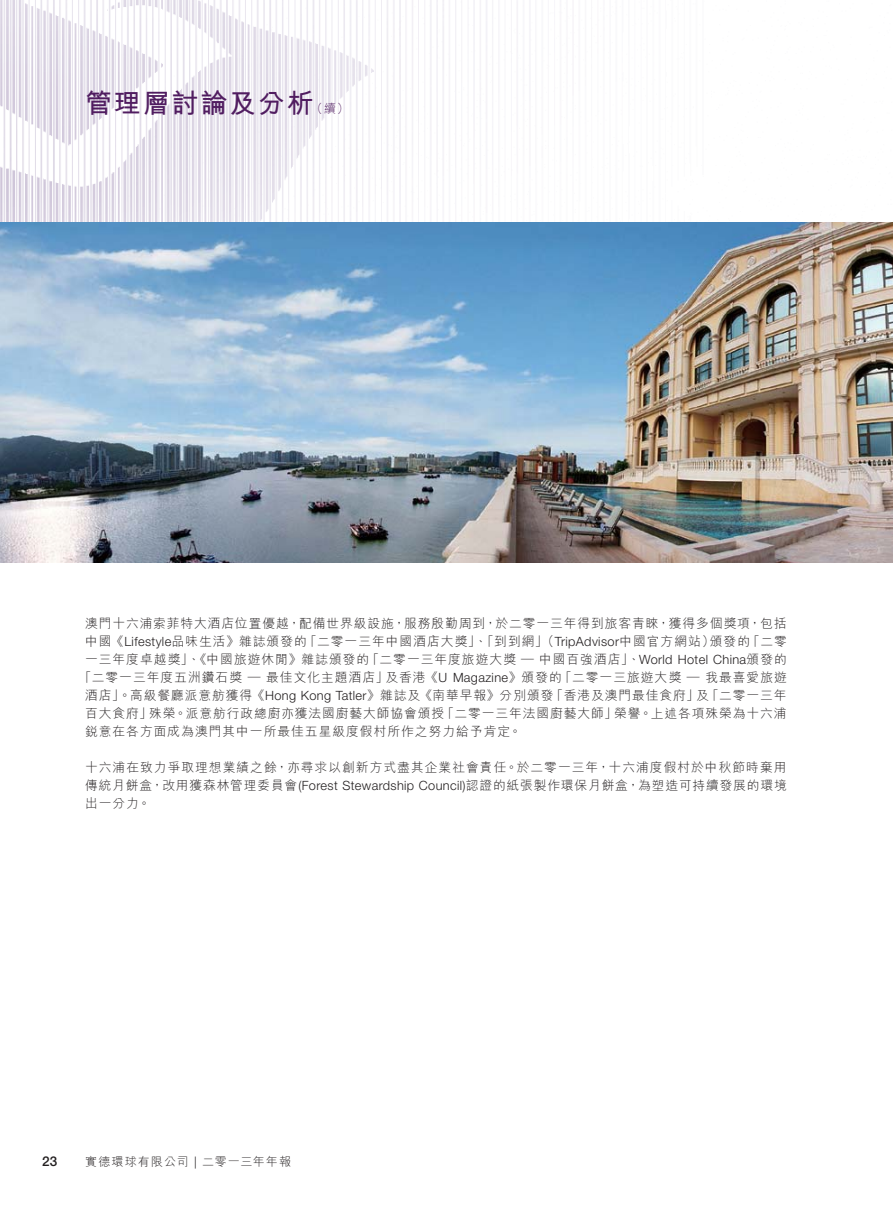
<style>
.page{position:relative;width:893px;height:1212px;background:#fff}
.page>*{position:absolute;margin:0;border:0;box-sizing:border-box;transform-origin:0 0}
.t1{font:27px "M Hei HK Bold E Ten B5 H";letter-spacing:.07em;color:#501c60}
.t2{font:500 13.5px "Helvetica Neue LT Std";color:#231f20}
.t3{font:12.75px/18px "M Hei HK Light E Ten B5 H";letter-spacing:.075em;color:#231f20;text-align:justify}
.t4{font:12px "M Hei HK Light E Ten B5 H";letter-spacing:.095em;color:#231f20}
.t5{font:12px "M Hei HK Light E Ten B5 H";color:#501c60}
.s1{font-family:"Helvetica Neue LT Std";font-weight:300}
</style>
<div class="page">
<img style="left:0;top:0;width:893px;height:223px">
<img style="left:0;top:223px;width:893px;height:340px">
<h1 class="t1" style="left:85px;top:93px;width:230px">管理層討論及分析</h1>
<p class="t5" style="left:311px;top:104px;width:40px">（續）</p>
<p class="t3" style="left:85px;top:616px;width:703px">澳門十六浦索菲特大酒店位置優越，配備世界級設施，服務殷勤周到，於二零一三年得到旅客青睞，獲得多個獎項，包括</p>
<p class="t3" style="left:85px;top:634px;width:703px">中國《<span class="s1">Lifestyle</span>品味生活》雜誌頒發的「二零一三年中國酒店大獎」、「到到網」（<span class="s1">TripAdvisor</span>中國官方網站）頒發的「二零</p>
<p class="t3" style="left:85px;top:652px;width:703px">一三年度卓越獎」、《中國旅遊休閒》雜誌頒發的「二零一三年度旅遊大獎 — 中國百強酒店」、<span class="s1">World Hotel China</span>頒發的</p>
<p class="t3" style="left:79px;top:670px;width:710px">「二零一三年度五洲鑽石獎 — 最佳文化主題酒店」及香港《<span class="s1">U Magazine</span>》頒發的「二零一三旅遊大獎 — 我最喜愛旅遊</p>
<p class="t3" style="left:85px;top:688px;width:703px">酒店」。高級餐廳派意舫獲得《<span class="s1">Hong Kong Tatler</span>》雜誌及《南華早報》分別頒發「香港及澳門最佳食府」及「二零一三年</p>
<p class="t3" style="left:85px;top:706px;width:703px">百大食府」殊榮。派意舫行政總廚亦獲法國廚藝大師協會頒授「二零一三年法國廚藝大師」榮譽。上述各項殊榮為十六浦</p>
<p class="t3" style="left:85px;top:724px;width:438px">銳意在各方面成為澳門其中一所最佳五星級度假村所作之努力給予肯定。</p>
<p class="t3" style="left:85px;top:760px;width:703px">十六浦在致力爭取理想業績之餘，亦尋求以創新方式盡其企業社會責任。於二零一三年，十六浦度假村於中秋節時棄用傳統月餅盒，改用獲森林管理委員會<span class="s1">(Forest Stewardship Council)</span>認證的紙張製作環保月餅盒，為塑造可持續發展的環境出一分力。</p>
<p class="t2" style="left:42px;top:1157px;width:17px">23</p>
<p class="t4" style="left:85px;top:1157px;width:208px">實德環球有限公司 <span class="s1">|</span> 二零一三年年報</p>
</div>
